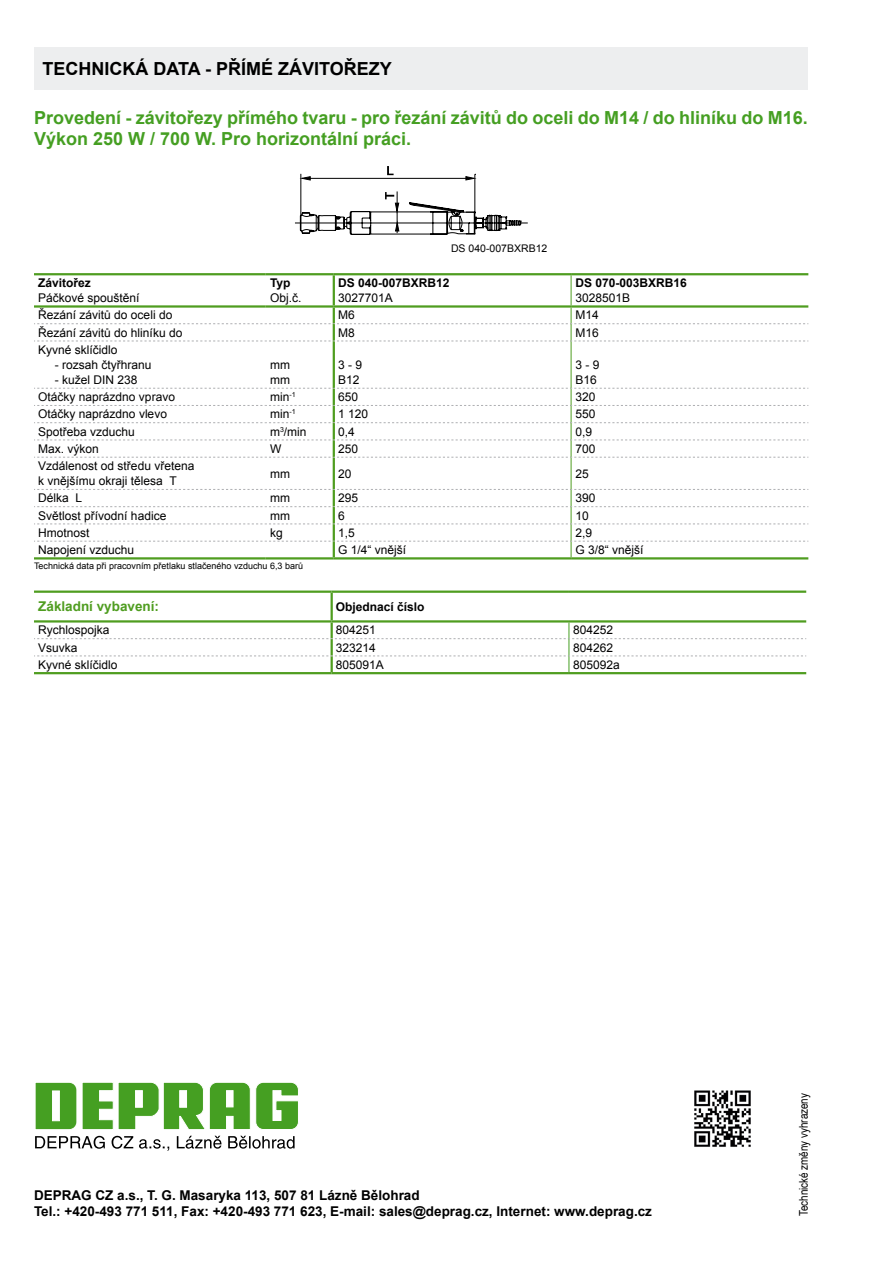
<style>
.page{position:relative;width:893px;height:1263px;background:#fff}
.page>*{position:absolute;margin:0;border:0;box-sizing:border-box;transform-origin:0 0}
.t1{font:700 18px/21.6px "Arial";color:#459f22}
.t2{font:700 18px "Arial";color:#000}
.t3{font:700 13.5px/16.2px "Arial";color:#000}
.t4{font:700 13.5px "Arial";color:#4f9d20}
.t5{font:12px/15px "Arial";color:#000}
.t6{font:700 12px "Arial";color:#000}
.t7{font:12px "Arial Narrow";color:#000}
.t8{font:10.5px "Arial";color:#000}
.t9{font:9px "Arial";color:#000}
</style>
<div class="page">
<hr style="left:34px;top:273px;width:232px;height:2px;background:#4f9d20">
<hr style="left:266px;top:273px;width:68px;height:2px;background:#4f9d20">
<hr style="left:333px;top:341px;width:2px;height:47px;background:#4f9d20">
<hr style="left:333px;top:457px;width:2px;height:32px;background:#4f9d20">
<hr style="left:334px;top:273px;width:237px;height:2px;background:#4f9d20">
<hr style="left:34px;top:557px;width:232px;height:2px;background:#4f9d20">
<hr style="left:266px;top:557px;width:68px;height:2px;background:#4f9d20">
<hr style="left:334px;top:557px;width:237px;height:2px;background:#4f9d20">
<hr style="left:571px;top:273px;width:237px;height:2px;background:#4f9d20">
<hr style="left:571px;top:557px;width:237px;height:2px;background:#4f9d20">
<hr style="left:571px;top:341px;width:1px;height:47px;background:#4f9d20">
<hr style="left:571px;top:457px;width:1px;height:32px;background:#4f9d20">
<svg style="left:34px;top:274px;width:774px;height:68px"></svg>
<svg style="left:34px;top:388px;width:774px;height:70px"></svg>
<svg style="left:34px;top:489px;width:774px;height:68px"></svg>
<hr style="left:34px;top:590px;width:298px;height:3px;background:#4f9d20">
<hr style="left:34px;top:672px;width:298px;height:2px;background:#4f9d20">
<hr style="left:332px;top:590px;width:237px;height:3px;background:#4f9d20">
<hr style="left:569px;top:590px;width:237px;height:3px;background:#4f9d20">
<hr style="left:332px;top:672px;width:237px;height:2px;background:#4f9d20">
<hr style="left:569px;top:672px;width:237px;height:2px;background:#4f9d20">
<svg style="left:34px;top:592px;width:772px;height:80px"></svg>
<svg style="left:295px;top:166px;width:233px;height:69px"></svg>
<hr style="left:397px;top:191px;width:1px;height:42px;background:#000">
<div style="left:34px;top:47px;width:774px;height:42px;background:#edeeef"></div>
<img style="left:694px;top:1090px;width:57px;height:57px">
<svg style="left:35px;top:1082px;width:264px;height:48px"></svg>
<svg style="left:35px;top:1136px;width:260px;height:15px"></svg>
<h1 class="t2" style="left:43px;top:56px;width:351px">TECHNICKÁ DATA - PŘÍMÉ ZÁVITOŘEZY</h1>
<h1 class="t1" style="left:34px;top:107px;width:775px">Provedení - závitořezy přímého tvaru - pro řezání závitů do oceli do M14 / do hliníku do M16.<br>Výkon 250 W / 700 W. Pro horizontální práci.</h1>
<p class="t6" style="left:38px;top:275px;width:54px">Závitořez</p>
<p class="t5" style="left:38px;top:291px;width:103px">Páčkové spouštění</p>
<p class="t6" style="left:270px;top:275px;width:22px">Typ</p>
<p class="t5" style="left:270px;top:291px;width:33px">Obj.č.</p>
<p class="t8" style="left:451px;top:241px;width:98px">DS 040-007BXRB12</p>
<p class="t6" style="left:338px;top:275px;width:113px">DS 040-007BXRB12</p>
<p class="t5" style="left:338px;top:291px;width:56px">3027701A</p>
<p class="t6" style="left:575px;top:275px;width:113px">DS 070-003BXRB16</p>
<p class="t5" style="left:575px;top:291px;width:56px">3028501B</p>
<p class="t5" style="left:38px;top:308px;width:136px">Řezání závitů do oceli do</p>
<p class="t5" style="left:338px;top:308px;width:18px">M6</p>
<p class="t5" style="left:575px;top:308px;width:25px">M14</p>
<p class="t5" style="left:38px;top:325px;width:146px">Řezání závitů do hliníku do</p>
<p class="t5" style="left:338px;top:325px;width:18px">M8</p>
<p class="t5" style="left:575px;top:325px;width:25px">M16</p>
<p class="t5" style="left:38px;top:342px;width:81px">Kyvné sklíčidlo</p>
<p class="t5" style="left:55px;top:357px;width:98px">- rozsah čtyřhranu</p>
<p class="t5" style="left:55px;top:372px;width:84px">- kužel DIN 238</p>
<p class="t5" style="left:270px;top:357px;width:21px">mm mm</p>
<p class="t5" style="left:338px;top:357px;width:26px">3 - 9<br>B12</p>
<p class="t5" style="left:575px;top:357px;width:26px">3 - 9<br>B16</p>
<p class="t5" style="left:38px;top:390px;width:138px">Otáčky naprázdno vpravo</p>
<p class="t5" style="left:270px;top:390px;width:27px">min<sup>-1</sup></p>
<p class="t5" style="left:338px;top:390px;width:22px">650</p>
<p class="t5" style="left:575px;top:390px;width:22px">320</p>
<p class="t5" style="left:38px;top:407px;width:130px">Otáčky naprázdno vlevo</p>
<p class="t5" style="left:270px;top:407px;width:27px">min<sup>-1</sup></p>
<p class="t5" style="left:338px;top:407px;width:32px">1 120</p>
<p class="t5" style="left:575px;top:407px;width:22px">550</p>
<p class="t5" style="left:38px;top:424px;width:98px">Spotřeba vzduchu</p>
<p class="t5" style="left:270px;top:424px;width:38px">m<sup>3</sup>/min</p>
<p class="t5" style="left:338px;top:424px;width:18px">0,4</p>
<p class="t5" style="left:575px;top:424px;width:18px">0,9</p>
<p class="t5" style="left:38px;top:441px;width:62px">Max. výkon</p>
<p class="t5" style="left:270px;top:441px;width:13px">W</p>
<p class="t5" style="left:338px;top:441px;width:22px">250</p>
<p class="t5" style="left:575px;top:441px;width:22px">700</p>
<p class="t5" style="left:38px;top:459px;width:158px">Vzdálenost od středu vřetena k vnějšímu okraji tělesa T</p>
<p class="t5" style="left:270px;top:466px;width:21px">mm</p>
<p class="t5" style="left:338px;top:466px;width:15px">20</p>
<p class="t5" style="left:575px;top:466px;width:15px">25</p>
<p class="t5" style="left:38px;top:491px;width:46px">Délka L</p>
<p class="t5" style="left:270px;top:491px;width:21px">mm</p>
<p class="t5" style="left:338px;top:491px;width:22px">295</p>
<p class="t5" style="left:575px;top:491px;width:22px">390</p>
<p class="t5" style="left:38px;top:508px;width:130px">Světlost přívodní hadice</p>
<p class="t5" style="left:270px;top:508px;width:21px">mm</p>
<p class="t5" style="left:338px;top:508px;width:8px">6</p>
<p class="t5" style="left:575px;top:508px;width:15px">10</p>
<p class="t5" style="left:38px;top:525px;width:53px">Hmotnost</p>
<p class="t5" style="left:270px;top:525px;width:14px">kg</p>
<p class="t5" style="left:338px;top:525px;width:18px">1,5</p>
<p class="t5" style="left:575px;top:525px;width:18px">2,9</p>
<p class="t5" style="left:38px;top:543px;width:98px">Napojení vzduchu</p>
<p class="t5" style="left:338px;top:543px;width:70px">G 1/4“ vnější</p>
<p class="t5" style="left:575px;top:543px;width:70px">G 3/8“ vnější</p>
<p class="t9" style="left:34px;top:560px;width:271px">Technická data při pracovním přetlaku stlačeného vzduchu 6,3 barů</p>
<p class="t4" style="left:38px;top:598px;width:122px">Základní vybavení:</p>
<p class="t6" style="left:336px;top:599px;width:90px">Objednací číslo</p>
<p class="t5" style="left:38px;top:623px;width:73px">Rychlospojka</p>
<p class="t5" style="left:336px;top:623px;width:42px">804251</p>
<p class="t5" style="left:573px;top:623px;width:42px">804252</p>
<p class="t5" style="left:38px;top:640px;width:41px">Vsuvka</p>
<p class="t5" style="left:336px;top:640px;width:42px">323214</p>
<p class="t5" style="left:573px;top:640px;width:42px">804262</p>
<p class="t5" style="left:38px;top:657px;width:81px">Kyvné sklíčidlo</p>
<p class="t5" style="left:336px;top:657px;width:50px">805091A</p>
<p class="t5" style="left:573px;top:657px;width:48px">805092a</p>
<p class="t3" style="left:34px;top:1187px;width:619px">DEPRAG CZ a.s., T. G. Masaryka 113, 507 81 Lázně Bělohrad<br>Tel.: +420-493 771 511, Fax: +420-493 771 623, E-mail: sales@deprag.cz, Internet: www.deprag.cz</p>
<p class="t7" style="left:795px;top:1216px;width:125px;rotate:-90deg">Technické změny vyhrazeny</p>
</div>
